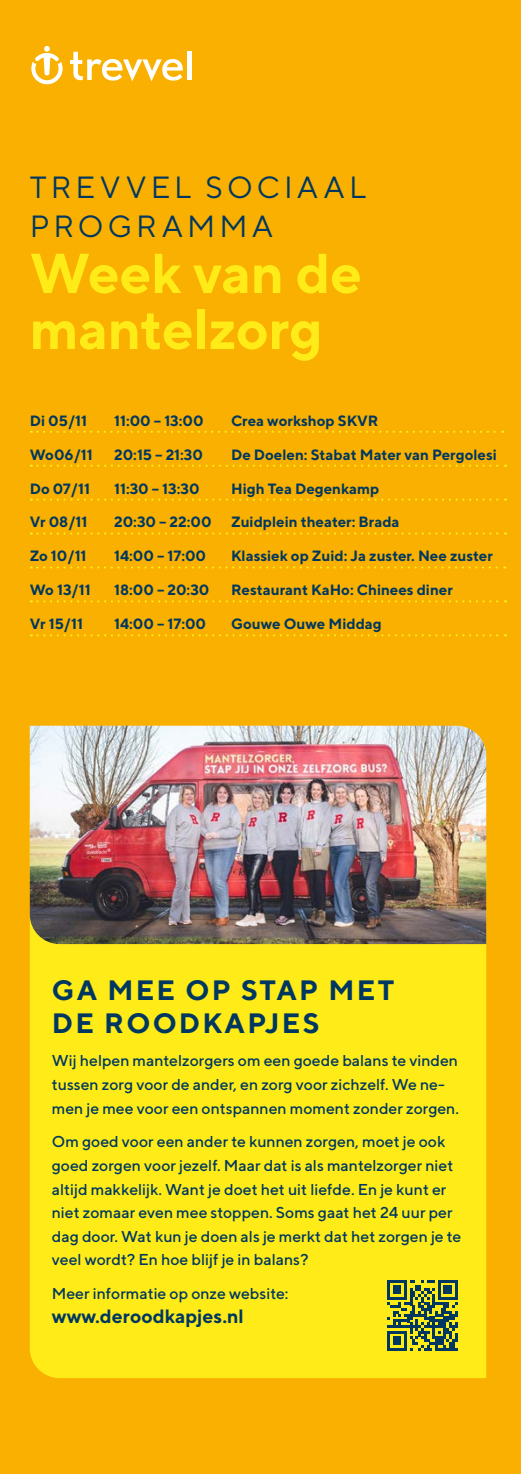
<style>
.page{position:relative;width:521px;height:1474px;background:#fff}
.page>*{position:absolute;margin:0;border:0;box-sizing:border-box;transform-origin:0 0}
.t1{font:700 56px/56px "TT Norms";letter-spacing:-.005em;color:#feeb17}
.t2{font:30.62px/39.4px "TT Norms";letter-spacing:.135em;color:#003761}
.t3{font:700 28px/33.2px "TT Norms";letter-spacing:.08em;color:#003761}
.t4{font:700 19.25px "TT Norms";color:#003761}
.t5{font:500 15.75px/23.6px "TT Norms";color:#003761}
.t6{font:700 14.88px "TT Norms";color:#003761}
</style>
<div class="page">
<div style="left:0;top:0;width:521px;height:1473px;background:#f9b000"></div>
<svg style="left:31px;top:430px;width:472px;height:3px"></svg>
<svg style="left:31px;top:464px;width:475px;height:3px"></svg>
<svg style="left:31px;top:498px;width:475px;height:2px"></svg>
<svg style="left:31px;top:532px;width:475px;height:2px"></svg>
<svg style="left:31px;top:566px;width:474px;height:2px"></svg>
<svg style="left:31px;top:600px;width:475px;height:2px"></svg>
<svg style="left:31px;top:634px;width:475px;height:2px"></svg>
<svg style="left:70px;top:52px;width:113px;height:29px"></svg>
<div style="left:187px;top:52px;width:5px;height:28px;background:#fff"></div>
<svg style="left:31px;top:46px;width:32px;height:38px"></svg>
<div style="left:30px;top:944px;width:456px;height:433px;background:#feeb17"></div>
<img style="left:30px;top:725px;width:456px;height:219px">
<svg style="left:387px;top:1279px;width:71px;height:71px;background:#73883f"></svg>
<h2 class="t2" style="left:30px;top:166px;width:338px">TREVVEL SOCIAAL<br>PROGRAMMA</h2>
<h1 class="t1" style="left:30px;top:244px;width:334px">Week van de mantelzorg</h1>
<p class="t6" style="left:30px;top:411px;width:59px">Di 05/11</p>
<p class="t6" style="left:114px;top:411px;width:91px">11:00 – 13:00</p>
<p class="t6" style="left:231px;top:411px;width:149px">Crea workshop SKVR</p>
<p class="t6" style="left:30px;top:445px;width:65px">Wo06/11</p>
<p class="t6" style="left:114px;top:445px;width:90px">20:15 – 21:30</p>
<p class="t6" style="left:231px;top:445px;width:267px">De Doelen: Stabat Mater van Pergolesi</p>
<p class="t6" style="left:30px;top:479px;width:62px">Do 07/11</p>
<p class="t6" style="left:114px;top:479px;width:87px">11:30 – 13:30</p>
<p class="t6" style="left:231px;top:479px;width:150px">High Tea Degenkamp</p>
<p class="t6" style="left:30px;top:513px;width:59px">Vr 08/11</p>
<p class="t6" style="left:114px;top:513px;width:99px">20:30 – 22:00</p>
<p class="t6" style="left:231px;top:513px;width:170px">Zuidplein theater: Brada</p>
<p class="t6" style="left:30px;top:547px;width:58px">Zo 10/11</p>
<p class="t6" style="left:114px;top:547px;width:94px">14:00 – 17:00</p>
<p class="t6" style="left:231px;top:547px;width:263px">Klassiek op Zuid: Ja zuster. Nee zuster</p>
<p class="t6" style="left:30px;top:580px;width:62px">Wo 13/11</p>
<p class="t6" style="left:114px;top:580px;width:97px">18:00 – 20:30</p>
<p class="t6" style="left:231px;top:580px;width:223px">Restaurant KaHo: Chinees diner</p>
<p class="t6" style="left:30px;top:614px;width:55px">Vr 15/11</p>
<p class="t6" style="left:114px;top:614px;width:94px">14:00 – 17:00</p>
<p class="t6" style="left:231px;top:614px;width:152px">Gouwe Ouwe Middag</p>
<h3 class="t3" style="left:52px;top:972px;width:344px">GA MEE OP STAP MET<br>DE ROODKAPJES</h3>
<p class="t5" style="left:52px;top:1048px;width:409px">Wij helpen mantelzorgers om een goede balans te vinden tussen zorg voor de ander, en zorg voor zichzelf. We ne&shy;men je mee voor een ontspannen moment zonder zorgen.</p>
<p class="t5" style="left:52px;top:1129px;width:411px">Om goed voor een ander te kunnen zorgen, moet je ook goed zorgen voor jezelf. Maar dat is als mantelzorger niet altijd makkelijk. Want je doet het uit liefde. En je kunt er niet zomaar even mee stoppen. Soms gaat het 24 uur per dag door. Wat kun je doen als je merkt dat het zorgen je te veel wordt? En hoe blijf je in balans?</p>
<p class="t5" style="left:52px;top:1281px;width:238px">Meer informatie op onze website:</p>
<p class="t4" style="left:52px;top:1303px;width:194px">www.deroodkapjes.nl</p>
</div>
